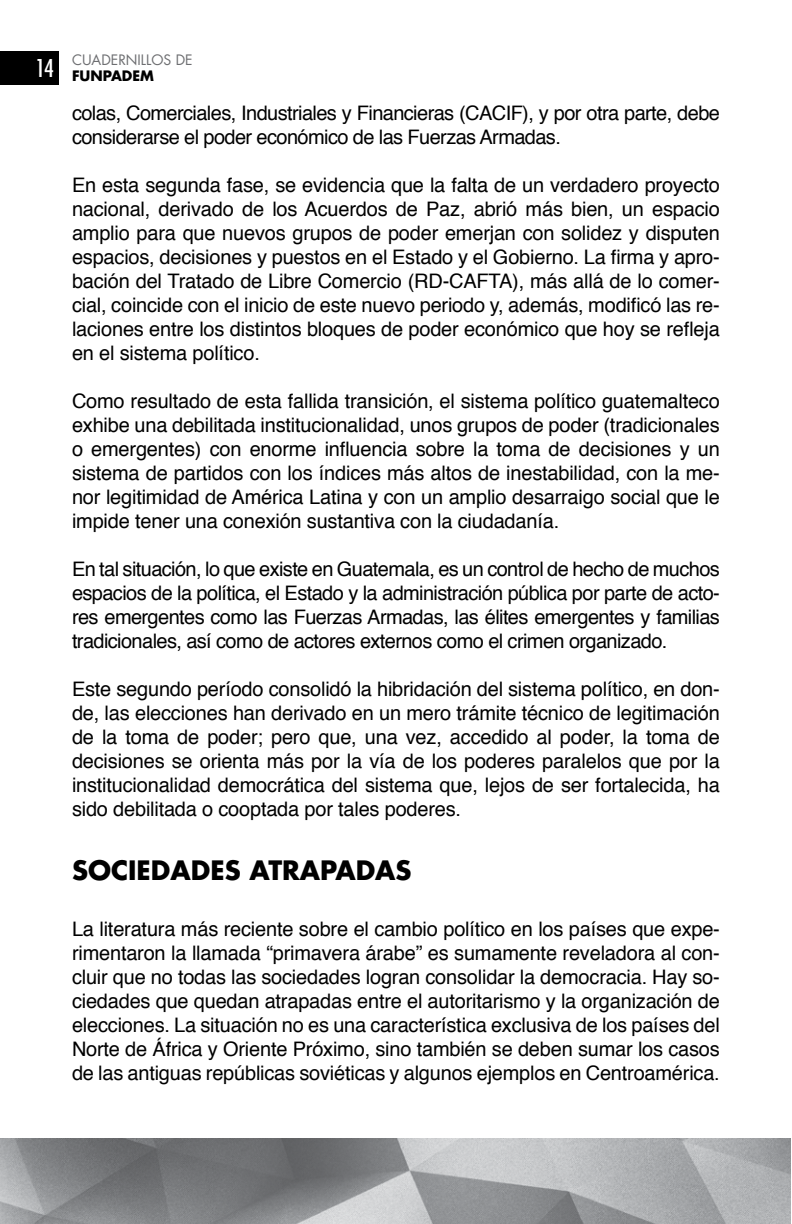
<style>
.page{position:relative;width:792px;height:1224px;background:#fff}
.page>*{position:absolute;margin:0;border:0;box-sizing:border-box;transform-origin:0 0}
.t1{font:700 26px "Futura LT";color:#000}
.t2{font:20px/24px "Helvetica";letter-spacing:-.01em;color:#000;text-align:justify}
.t3{font:20px/24px "Helvetica";letter-spacing:-.03em;color:#000}
.t4{font:14px/16px "Futura LT";color:#6d6e71}
.s1{font-weight:700;color:#000}
</style>
<div class="page">
<div style="left:0;top:51px;width:59px;height:34px;background:#000"></div>
<img style="left:0;top:1139px;width:791px;height:85px">
<p class="t4" style="left:36px;top:52px;width:159px;text-indent:36px">CUADERNILLOS DE<br><sup>14</sup> <span class="s1">FUNPADEM</span></p>
<p class="t3" style="left:72px;top:102px;width:649px">colas, Comerciales, Industriales y Financieras (CACIF), y por otra parte, debe considerarse el poder económico de las Fuerzas Armadas.</p>
<p class="t2" style="left:72px;top:174px;width:649px">En esta segunda fase, se evidencia que la falta de un verdadero proyecto nacional, derivado de los Acuerdos de Paz, abrió más bien, un espacio amplio para que nuevos grupos de poder emerjan con solidez y disputen espacios, decisiones y puestos en el Estado y el Gobierno. La firma y apro&shy;bación del Tratado de Libre Comercio (RD-CAFTA), más allá de lo comer&shy;cial, coincide con el inicio de este nuevo periodo y, además, modificó las re&shy;laciones entre los distintos bloques de poder económico que hoy se refleja en el sistema político.</p>
<p class="t2" style="left:72px;top:390px;width:649px">Como resultado de esta fallida transición, el sistema político guatemalteco exhibe una debilitada institucionalidad, unos grupos de poder (tradicionales o emergentes) con enorme influencia sobre la toma de decisiones y un sistema de partidos con los índices más altos de inestabilidad, con la me&shy;nor legitimidad de América Latina y con un amplio desarraigo social que le impide tener una conexión sustantiva con la ciudadanía.</p>
<p class="t2" style="left:72px;top:558px;width:649px">En tal situación, lo que existe en Guatemala, es un control de hecho de muchos espacios de la política, el Estado y la administración pública por parte de acto&shy;res emergentes como las Fuerzas Armadas, las élites emergentes y familias tradicionales, así como de actores externos como el crimen organizado.</p>
<p class="t2" style="left:72px;top:678px;width:649px">Este segundo período consolidó la hibridación del sistema político, en don&shy;de, las elecciones han derivado en un mero trámite técnico de legitimación de la toma de poder; pero que, una vez, accedido al poder, la toma de decisiones se orienta más por la vía de los poderes paralelos que por la institucionalidad democrática del sistema que, lejos de ser fortalecida, ha sido debilitada o cooptada por tales poderes.</p>
<h1 class="t1" style="left:72px;top:853px;width:340px">SOCIEDADES ATRAPADAS</h1>
<p class="t2" style="left:72px;top:918px;width:649px">La literatura más reciente sobre el cambio político en los países que expe&shy;rimentaron la llamada “primavera árabe” es sumamente reveladora al con&shy;cluir que no todas las sociedades logran consolidar la democracia. Hay so&shy;ciedades que quedan atrapadas entre el autoritarismo y la organización de elecciones. La situación no es una característica exclusiva de los países del Norte de África y Oriente Próximo, sino también se deben sumar los casos de las antiguas repúblicas soviéticas y algunos ejemplos en Centroamérica.</p>
</div>
